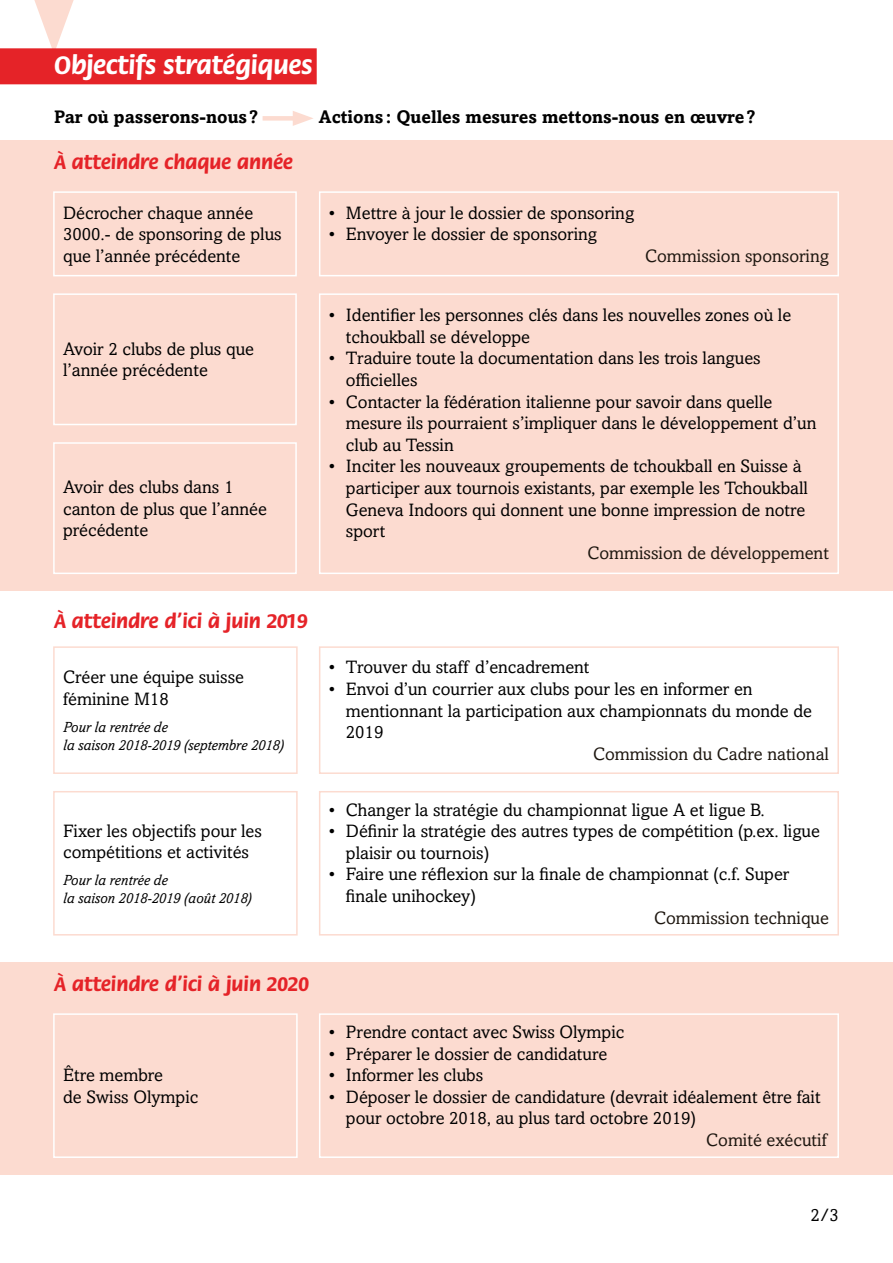
<style>
.page{position:relative;width:893px;height:1263px;background:#fff}
.page>*{position:absolute;margin:0;border:0;box-sizing:border-box;transform-origin:0 0}
.Paragraph_Title{font:700 27px "Flora Std";color:#fff}
.Paragraph_Subtitle{font:700 21px "Flora Std";color:#e52328}
.t1{font:18px/21.6px "Amasis MT Std";color:#000}
.Responsable{font:18px "Amasis MT Std";color:#1d160f}
.t2{font:700 18px "Amasis MT Std";color:#000}
.t3{font:italic 15px/18px "Amasis MT Std";color:#000}
</style>
<div class="page">
<svg style="left:34px;top:0;width:40px;height:48px"></svg>
<div style="left:0;top:962px;width:893px;height:213px;background:#fcdbd0"></div>
<div style="left:53px;top:646px;width:245px;height:128px;border:2px solid #fcdbd0"></div>
<div style="left:53px;top:791px;width:245px;height:144px;border:2px solid #fcdbd0"></div>
<div style="left:53px;top:1013px;width:245px;height:145px;border:2px solid #fff"></div>
<div style="left:319px;top:646px;width:520px;height:128px;border:2px solid #fcdbd0"></div>
<div style="left:319px;top:791px;width:520px;height:144px;border:2px solid #fcdbd0"></div>
<div style="left:319px;top:1013px;width:520px;height:145px;border:2px solid #fff"></div>
<div style="left:0;top:140px;width:893px;height:451px;background:#fcdbd0"></div>
<div style="left:53px;top:191px;width:244px;height:85px;border:2px solid #fff"></div>
<div style="left:53px;top:293px;width:244px;height:132px;border:2px solid #fff"></div>
<div style="left:53px;top:442px;width:244px;height:132px;border:2px solid #fff"></div>
<div style="left:319px;top:191px;width:520px;height:85px;border:2px solid #fff"></div>
<div style="left:319px;top:293px;width:520px;height:281px;border:2px solid #fff"></div>
<div style="left:0;top:48px;width:317px;height:36px;background:#e52328"></div>
<div style="left:263px;top:116px;width:38px;height:5px;background:#fcdbd0"></div>
<svg style="left:293px;top:111px;width:20px;height:15px"></svg>
<p class="Paragraph_Title" style="left:54px;top:50px;width:260px">Objectifs stratégiques</p>
<p class="t2" style="left:54px;top:106px;width:206px">Par où passerons-nous ?</p>
<p class="Paragraph_Subtitle" style="left:54px;top:150px;width:240px">À atteindre chaque année</p>
<p class="t1" style="left:63px;top:202px;width:220px">Décrocher chaque année<br>3000.- de sponsoring de plus que l’année précédente</p>
<p class="t1" style="left:63px;top:338px;width:192px">Avoir 2 clubs de plus que l’année précédente</p>
<p class="t1" style="left:63px;top:476px;width:205px">Avoir des clubs dans 1 canton de plus que l’année précédente</p>
<p class="t2" style="left:319px;top:106px;width:438px">Actions : Quelles mesures mettons-nous en œuvre?</p>
<p class="t1" style="left:329px;top:202px;width:307px">• Mettre à jour le dossier de sponsoring</p>
<p class="t1" style="left:329px;top:223px;width:270px">• Envoyer le dossier de sponsoring</p>
<p class="Responsable" style="left:645px;top:245px;width:185px">Commission sponsoring</p>
<p class="t1" style="left:346px;top:304px;width:447px;text-indent:-17px">• Identifier les personnes clés dans les nouvelles zones où le tchoukball se développe</p>
<p class="t1" style="left:346px;top:347px;width:416px;text-indent:-17px">• Traduire toute la documentation dans les trois langues officielles</p>
<p class="t1" style="left:346px;top:391px;width:472px;text-indent:-17px">• Contacter la fédération italienne pour savoir dans quelle mesure ils pourraient s’impliquer dans le développement d’un club au Tessin</p>
<p class="t1" style="left:346px;top:455px;width:464px;text-indent:-17px">• Inciter les nouveaux groupements de tchoukball en Suisse à participer aux tournois existants, par exemple les Tchoukball Geneva Indoors qui donnent une bonne impression de notre sport</p>
<p class="Responsable" style="left:587px;top:542px;width:243px">Commission de développement</p>
<p class="Paragraph_Subtitle" style="left:54px;top:610px;width:255px">À atteindre d’ici à juin 2019</p>
<p class="t1" style="left:63px;top:666px;width:182px">Créer une équipe suisse féminine M18</p>
<p class="t3" style="left:63px;top:718px;width:222px">Pour la rentrée de<br>la saison 2018-2019 (septembre 2018)</p>
<p class="t1" style="left:63px;top:819px;width:200px">Fixer les objectifs pour les compétitions et activités</p>
<p class="t3" style="left:63px;top:871px;width:190px">Pour la rentrée de<br>la saison 2018-2019 (août 2018)</p>
<p class="Paragraph_Subtitle" style="left:54px;top:972px;width:256px">À atteindre d’ici à juin 2020</p>
<p class="t1" style="left:63px;top:1064px;width:137px">Être membre<br>de Swiss Olympic</p>
<p class="t1" style="left:329px;top:656px;width:262px">• Trouver du staff d’encadrement</p>
<p class="t1" style="left:346px;top:678px;width:468px;text-indent:-17px">• Envoi d’un courrier aux clubs pour les en informer en mentionnant la participation aux championnats du monde de<br>2019</p>
<p class="Responsable" style="left:593px;top:743px;width:237px">Commission du Cadre national</p>
<p class="t1" style="left:329px;top:799px;width:437px">• Changer la stratégie du championnat ligue A et ligue B.</p>
<p class="t1" style="left:346px;top:820px;width:475px;text-indent:-17px">• Définir la stratégie des autres types de compétition (p.ex. ligue plaisir ou tournois)</p>
<p class="t1" style="left:346px;top:863px;width:445px;text-indent:-17px">• Faire une réflexion sur la finale de championnat (c.f. Super finale unihockey)</p>
<p class="Responsable" style="left:654px;top:907px;width:176px">Commission technique</p>
<p class="t1" style="left:329px;top:1021px;width:297px">• Prendre contact avec Swiss Olympic</p>
<p class="t1" style="left:329px;top:1043px;width:280px">• Préparer le dossier de candidature</p>
<p class="t1" style="left:329px;top:1064px;width:156px">• Informer les clubs</p>
<p class="t1" style="left:346px;top:1086px;width:476px;text-indent:-17px">• Déposer le dossier de candidature (devrait idéalement être fait pour octobre 2018, au plus tard octobre 2019)</p>
<p class="Responsable" style="left:706px;top:1129px;width:122px">Comité exécutif</p>
<p class="t1" style="left:810px;top:1204px;width:30px">2/3</p>
</div>
